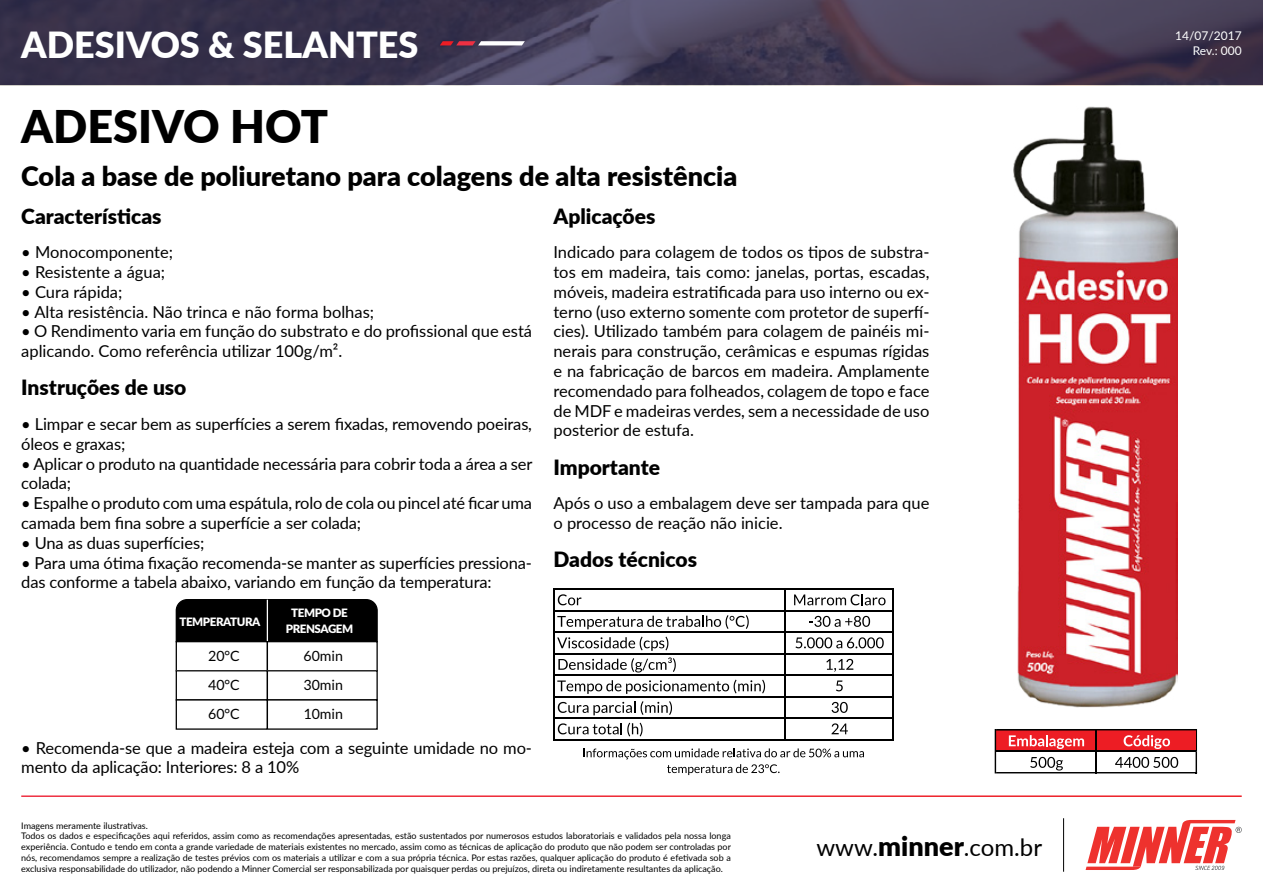
<style>
.page{position:relative;width:1263px;height:893px;background:#fff}
.page>*{position:absolute;margin:0;border:0;box-sizing:border-box;transform-origin:0 0}
.t1{font:900 45px "Lato";color:#000}
.t2{font:900 36px "Lato";color:#fff}
.t3{font:900 27px "Lato";color:#000}
.t4{font:24px "Lato";color:#000}
.t5{font:900 21px "Lato";color:#000}
.t6{font:16.5px/19.8px "Lato";letter-spacing:-.01em;color:#000}
.t7{font:14.1px "Lato";color:#000}
.t8{font:12px/14.4px "Lato";color:#fff;text-align:right}
.t9{font:900 11.55px/15.8px "Lato";letter-spacing:-.04em;color:#fff;text-align:center}
.t10{font:9px/10.8px "Lato";color:#000}
.s1{font-weight:900;font-size:27px}
</style>
<div class="page">
<img style="left:0;top:0;width:1263px;height:85px">
<svg style="left:440px;top:41px;width:85px;height:4px"></svg>
<hr style="left:1063px;top:818px;width:1px;height:54px;background:#000">
<svg style="left:1085px;top:820px;width:157px;height:50px"></svg>
<div style="left:176px;top:599px;width:202px;height:42px;background:#000"></div>
<hr style="left:267px;top:600px;width:1px;height:42px;background:#fff">
<div style="left:176px;top:641px;width:92px;height:30px;border:1px solid #000"></div>
<div style="left:267px;top:641px;width:111px;height:30px;border:1px solid #000"></div>
<div style="left:176px;top:670px;width:92px;height:31px;border:1px solid #000"></div>
<div style="left:267px;top:670px;width:111px;height:31px;border:1px solid #000"></div>
<div style="left:176px;top:699px;width:92px;height:31px;border:1px solid #000"></div>
<div style="left:267px;top:699px;width:111px;height:31px;border:1px solid #000"></div>
<svg style="left:794px;top:594px;width:91px;height:11px"></svg>
<svg style="left:558px;top:594px;width:23px;height:11px"></svg>
<svg style="left:557px;top:615px;width:192px;height:14px"></svg>
<svg style="left:809px;top:616px;width:61px;height:11px"></svg>
<svg style="left:557px;top:637px;width:111px;height:14px"></svg>
<svg style="left:795px;top:637px;width:89px;height:11px"></svg>
<svg style="left:558px;top:657px;width:118px;height:15px"></svg>
<svg style="left:826px;top:659px;width:27px;height:13px"></svg>
<svg style="left:557px;top:680px;width:208px;height:14px"></svg>
<svg style="left:836px;top:680px;width:7px;height:11px"></svg>
<svg style="left:831px;top:702px;width:17px;height:11px"></svg>
<svg style="left:558px;top:701px;width:114px;height:14px"></svg>
<svg style="left:831px;top:723px;width:17px;height:11px"></svg>
<svg style="left:558px;top:723px;width:84px;height:13px"></svg>
<svg style="left:583px;top:748px;width:281px;height:27px"></svg>
<hr style="left:553px;top:588px;width:2px;height:152px;background:#000">
<hr style="left:784px;top:590px;width:2px;height:150px;background:#000">
<hr style="left:892px;top:590px;width:1px;height:150px;background:#000">
<hr style="left:555px;top:588px;width:338px;height:2px;background:#000">
<hr style="left:555px;top:610px;width:338px;height:1px;background:#000">
<hr style="left:555px;top:631px;width:338px;height:2px;background:#000">
<hr style="left:555px;top:653px;width:338px;height:1px;background:#000">
<hr style="left:555px;top:674px;width:338px;height:2px;background:#000">
<hr style="left:555px;top:696px;width:338px;height:1px;background:#000">
<hr style="left:555px;top:717px;width:338px;height:2px;background:#000">
<hr style="left:555px;top:739px;width:338px;height:1px;background:#000">
<svg style="left:995px;top:729px;width:202px;height:44px"></svg>
<img style="left:1014px;top:106px;width:164px;height:602px">
<h2 class="t2" style="left:21px;top:18px;width:399px">ADESIVOS &amp; SELANTES</h2>
<h1 class="t1" style="left:21px;top:92px;width:309px">ADESIVO HOT</h1>
<h3 class="t3" style="left:21px;top:155px;width:718px">Cola a base de poliuretano para colagens de alta resistência</h3>
<p class="t5" style="left:21px;top:200px;width:142px">Características</p>
<p class="t5" style="left:553px;top:200px;width:104px">Aplicações</p>
<p class="t6" style="left:21px;top:242px;width:153px">• Monocomponente;</p>
<p class="t6" style="left:21px;top:261px;width:145px">• Resistente a água;</p>
<p class="t6" style="left:21px;top:281px;width:103px">• Cura rápida;</p>
<p class="t6" style="left:21px;top:301px;width:354px">• Alta resistência. Não trinca e não forma bolhas;</p>
<p class="t6" style="left:21px;top:321px;width:512px">• O Rendimento varia em função do substrato e do profissional que está aplicando. Como referência utilizar 100g/m².</p>
<p class="t5" style="left:21px;top:372px;width:167px">Instruções de uso</p>
<p class="t6" style="left:21px;top:413px;width:512px">• Limpar e secar bem as superfícies a serem fixadas, removendo poeiras, óleos e graxas;</p>
<p class="t6" style="left:21px;top:453px;width:513px">• Aplicar o produto na quantidade necessária para cobrir toda a área a ser colada;</p>
<p class="t6" style="left:21px;top:493px;width:512px">• Espalhe o produto com uma espátula, rolo de cola ou pincel até ficar uma camada bem fina sobre a superfície a ser colada;</p>
<p class="t6" style="left:21px;top:532px;width:185px">• Una as duas superfícies;</p>
<p class="t6" style="left:21px;top:552px;width:512px">• Para uma ótima fixação recomenda-se manter as superfícies pressiona&shy;das conforme a tabela abaixo, variando em função da temperatura:</p>
<p class="t9" style="left:180px;top:613px;width:82px">TEMPERATURA</p>
<p class="t9" style="left:286px;top:604px;width:69px">TEMPO DE<br>PRENSAGEM</p>
<p class="t7" style="left:208px;top:648px;width:33px">20°C</p>
<p class="t7" style="left:303px;top:648px;width:41px">60min</p>
<p class="t7" style="left:208px;top:677px;width:33px">40°C</p>
<p class="t7" style="left:303px;top:677px;width:41px">30min</p>
<p class="t7" style="left:208px;top:706px;width:33px">60°C</p>
<p class="t7" style="left:303px;top:706px;width:41px">10min</p>
<p class="t6" style="left:21px;top:737px;width:512px">• Recomenda-se que a madeira esteja com a seguinte umidade no mo&shy;mento da aplicação: Interiores: 8 a 10%</p>
<p class="t6" style="left:553px;top:242px;width:377px;text-align:justify">Indicado para colagem de todos os tipos de substra&shy;tos em madeira, tais como: janelas, portas, escadas, móveis, madeira estratificada para uso interno ou ex&shy;terno (uso externo somente com protetor de superfí&shy;cies). Utilizado também para colagem de painéis mi&shy;nerais para construção, cerâmicas e espumas rígidas e na fabricação de barcos em madeira. Amplamente recomendado para folheados, colagem de topo e face de MDF e madeiras verdes, sem a necessidade de uso posterior de estufa.</p>
<p class="t5" style="left:553px;top:451px;width:108px">Importante</p>
<p class="t6" style="left:553px;top:493px;width:377px">Após o uso a embalagem deve ser tampada para que o processo de reação não inicie.</p>
<p class="t5" style="left:553px;top:544px;width:145px">Dados técnicos</p>
<p class="t10" style="left:21px;top:819px;width:711px">Imagens meramente ilustrativas.<br>Todos os dados e especificações aqui referidos, assim como as recomendações apresentadas, estão sustentados por numerosos estudos laboratoriais e validados pela nossa longa experiência. Contudo e tendo em conta a grande variedade de materiais existentes no mercado, assim como as técnicas de aplicação do produto que não podem ser controladas por nós, recomendamos sempre a realização de testes prévios com os materiais a utilizar e com a sua própria técnica. Por estas razões, qualquer aplicação do produto é efetivada sob a exclusiva responsabilidade do utilizador, não podendo a Minner Comercial ser responsabilizada por quaisquer perdas ou prejuízos, direta ou indiretamente resultantes da aplicação.</p>
<h3 class="t4" style="left:816px;top:830px;width:227px">www.<span class="s1">minner</span>.com.br</h3>
<p class="t8" style="left:1175px;top:28px;width:68px">14/07/2017<br>Rev.: 000</p>
</div>
